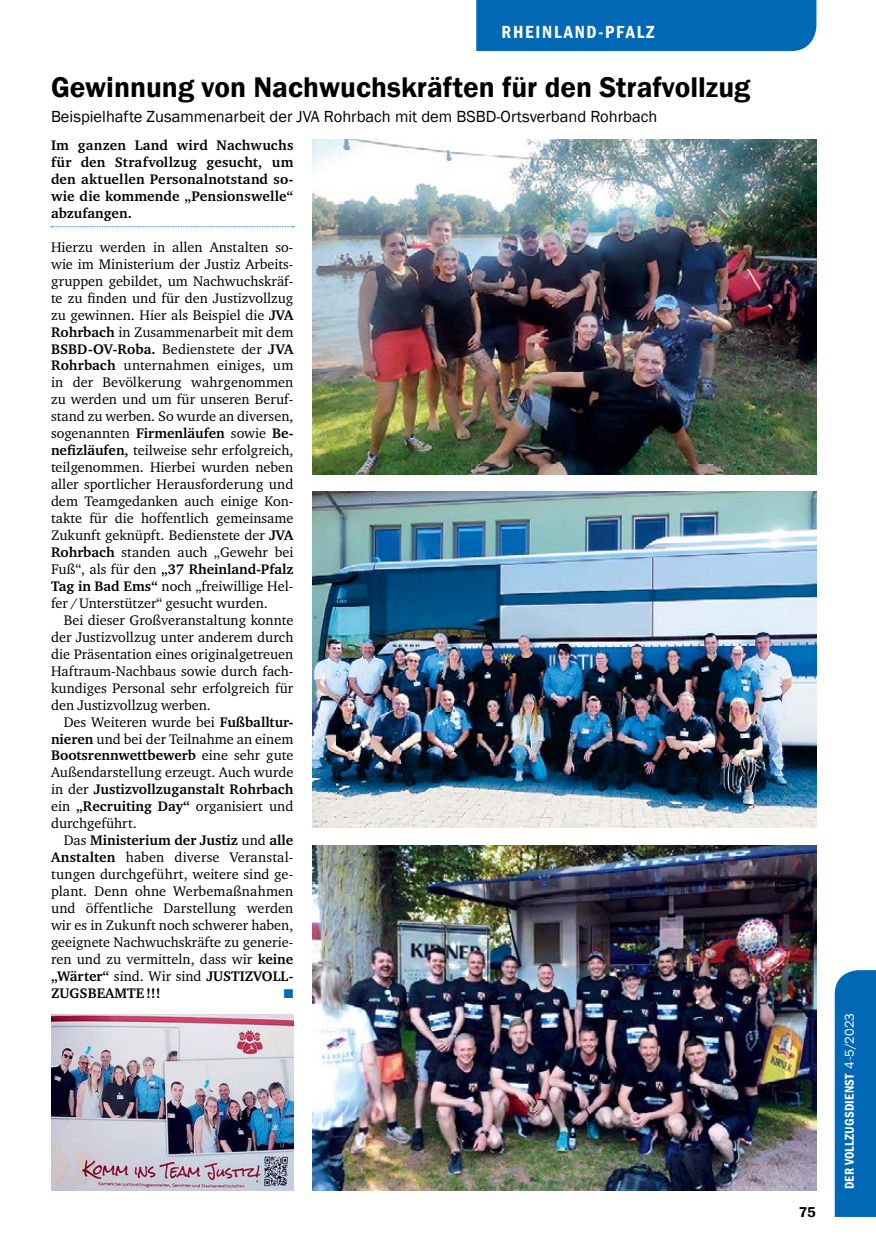
<style>
.page{position:relative;width:876px;height:1251px;background:#fff}
.page>*{position:absolute;margin:0;border:0;box-sizing:border-box;transform-origin:0 0}
.t1{font:600 29.25px "Franklin Gothic";color:#000}
.t2{font:600 condensed 18px "Franklin Gothic";letter-spacing:.1em;color:#fff}
.t3{font:16.5px "Franklin Gothic";color:#000}
.t4{font:600 14.7px "Franklin Gothic";color:#000}
.t5{font:14.25px "Charter ITC";color:#000}
.t6{font:700 14.25px/17px "Charter ITC";color:#000;text-align:justify}
.t7{font:600 condensed 13.05px "Franklin Gothic";letter-spacing:.015em;color:#fff}
.t8{font:12.6px "Zapf Dingbats";color:#0068b5}
.s1{font-weight:700}
.s2{font-weight:400}
.s3{font-weight:400;font-stretch:normal}
</style>
<div class="page">
<div style="left:835px;top:970px;width:41px;height:246px;background:#0068b5"></div>
<div style="left:476px;top:0;width:340px;height:51px;background:#0068b5"></div>
<svg style="left:51px;top:226px;width:243px;height:1px"></svg>
<img style="left:313px;top:139px;width:503px;height:335px">
<img style="left:313px;top:845px;width:503px;height:344px">
<img style="left:313px;top:491px;width:503px;height:336px">
<img style="left:51px;top:1014px;width:242px;height:175px">
<p class="t2" style="left:501px;top:20px;width:155px">RHEINLAND-PFALZ</p>
<p class="t1" style="left:51px;top:69px;width:701px">Gewinnung von Nachwuchskräften für den Strafvollzug</p>
<p class="t3" style="left:51px;top:106px;width:608px">Beispielhafte Zusammenarbeit der JVA Rohrbach mit dem BSBD-Ortsverband Rohrbach</p>
<p class="t6" style="left:51px;top:137px;width:244px">Im ganzen Land wird Nachwuchs für den Strafvollzug gesucht, um den aktuellen Personalnotstand so&shy;wie die kommende „Pensionswelle“ abzufangen.</p>
<p class="t5" style="left:51px;top:238px;width:244px">Hierzu werden in allen Anstalten so-</p>
<p class="t5" style="left:51px;top:255px;width:244px">wie im Ministerium der Justiz Arbeits-</p>
<p class="t5" style="left:51px;top:272px;width:244px">gruppen gebildet, um Nachwuchskräf-</p>
<p class="t5" style="left:51px;top:289px;width:244px">te zu finden und für den Justizvollzug</p>
<p class="t5" style="left:51px;top:306px;width:244px">zu gewinnen. Hier als Beispiel die <span class="s1">JVA</span></p>
<p class="t5" style="left:51px;top:323px;width:244px"><span class="s1">Rohrbach</span> in Zusammenarbeit mit dem</p>
<p class="t6" style="left:51px;top:340px;width:244px">BSBD-OV-Roba. <span class="s2">Bedienstete der</span> JVA</p>
<p class="t5" style="left:51px;top:356px;width:244px"><span class="s1">Rohrbach</span> unternahmen einiges, um</p>
<p class="t5" style="left:51px;top:373px;width:244px">in der Bevölkerung wahrgenommen</p>
<p class="t5" style="left:51px;top:390px;width:244px">zu werden und um für unseren Beruf-</p>
<p class="t5" style="left:51px;top:407px;width:244px">stand zu werben. So wurde an diversen,</p>
<p class="t5" style="left:51px;top:424px;width:244px">sogenannten <span class="s1">Firmenläufen</span> sowie <span class="s1">Be-</span></p>
<p class="t5" style="left:51px;top:441px;width:244px"><span class="s1">nefizläufen,</span> teilweise sehr erfolgreich,</p>
<p class="t5" style="left:51px;top:458px;width:244px">teilgenommen. Hierbei wurden neben</p>
<p class="t5" style="left:51px;top:475px;width:244px">aller sportlicher Herausforderung und</p>
<p class="t5" style="left:51px;top:492px;width:244px">dem Teamgedanken auch einige Kon-</p>
<p class="t5" style="left:51px;top:509px;width:244px">takte für die hoffentlich gemeinsame</p>
<p class="t5" style="left:51px;top:526px;width:244px">Zukunft geknüpft. Bedienstete der <span class="s1">JVA</span></p>
<p class="t5" style="left:51px;top:543px;width:244px"><span class="s1">Rohrbach</span> standen auch „Gewehr bei</p>
<p class="t6" style="left:51px;top:560px;width:244px"><span class="s2">Fuß“, als für den</span> „37 Rheinland-Pfalz</p>
<p class="t5" style="left:51px;top:577px;width:244px"><span class="s1">Tag in Bad Ems“</span> noch „freiwillige Hel-</p>
<p class="t5" style="left:51px;top:594px;width:218px">fer/Unterstützer“ gesucht wurden.</p>
<p class="t5" style="left:64px;top:611px;width:231px">Bei dieser Großveranstaltung konnte</p>
<p class="t5" style="left:51px;top:628px;width:244px">der Justizvollzug unter anderem durch</p>
<p class="t5" style="left:51px;top:644px;width:244px">die Präsentation eines originalgetreuen</p>
<p class="t5" style="left:51px;top:661px;width:244px">Haftraum-Nachbaus sowie durch fach-</p>
<p class="t5" style="left:51px;top:678px;width:244px">kundiges Personal sehr erfolgreich für</p>
<p class="t5" style="left:51px;top:695px;width:161px">den Justizvollzug werben.</p>
<p class="t5" style="left:64px;top:712px;width:231px">Des Weiteren wurde bei <span class="s1">Fußballtur-</span></p>
<p class="t5" style="left:51px;top:729px;width:244px"><span class="s1">nieren</span> und bei der Teilnahme an einem</p>
<p class="t6" style="left:51px;top:747px;width:244px">Bootsrennwettbewerb <span class="s2">eine sehr gute</span></p>
<p class="t5" style="left:51px;top:763px;width:244px">Außendarstellung erzeugt. Auch wurde</p>
<p class="t6" style="left:51px;top:781px;width:244px"><span class="s2">in der</span> Justizvollzuganstalt Rohrbach</p>
<p class="t5" style="left:51px;top:797px;width:244px">ein <span class="s1">„Recruiting Day“</span> organisiert und</p>
<p class="t5" style="left:51px;top:814px;width:87px">durchgeführt.</p>
<p class="t6" style="left:64px;top:831px;width:231px"><span class="s2">Das</span> Ministerium der Justiz <span class="s2">und</span> alle</p>
<p class="t5" style="left:51px;top:848px;width:244px"><span class="s1">Anstalten</span> haben diverse Veranstal-</p>
<p class="t5" style="left:51px;top:865px;width:244px">tungen durchgeführt, weitere sind ge-</p>
<p class="t5" style="left:51px;top:882px;width:244px">plant. Denn ohne Werbemaßnahmen</p>
<p class="t5" style="left:51px;top:899px;width:244px">und öffentliche Darstellung werden</p>
<p class="t5" style="left:51px;top:916px;width:244px">wir es in Zukunft noch schwerer haben,</p>
<p class="t5" style="left:51px;top:933px;width:244px">geeignete Nachwuchskräfte zu generie-</p>
<p class="t5" style="left:51px;top:949px;width:244px">ren und zu vermitteln, dass wir <span class="s1">keine</span></p>
<p class="t6" style="left:51px;top:967px;width:244px">„Wärter“ <span class="s2">sind. Wir sind</span> JUSTIZVOLL-</p>
<p class="t6" style="left:51px;top:984px;width:111px">ZUGSBEAMTE!!!</p>
<p class="t8" style="left:284px;top:987px;width:11px">■</p>
<p class="t4" style="left:799px;top:1202px;width:18px">75</p>
<p class="t7" style="left:841px;top:1188px;width:177px;rotate:-90deg">DER VOLLZUGSDIENST <span class="s3">4-5/2023</span></p>
</div>
